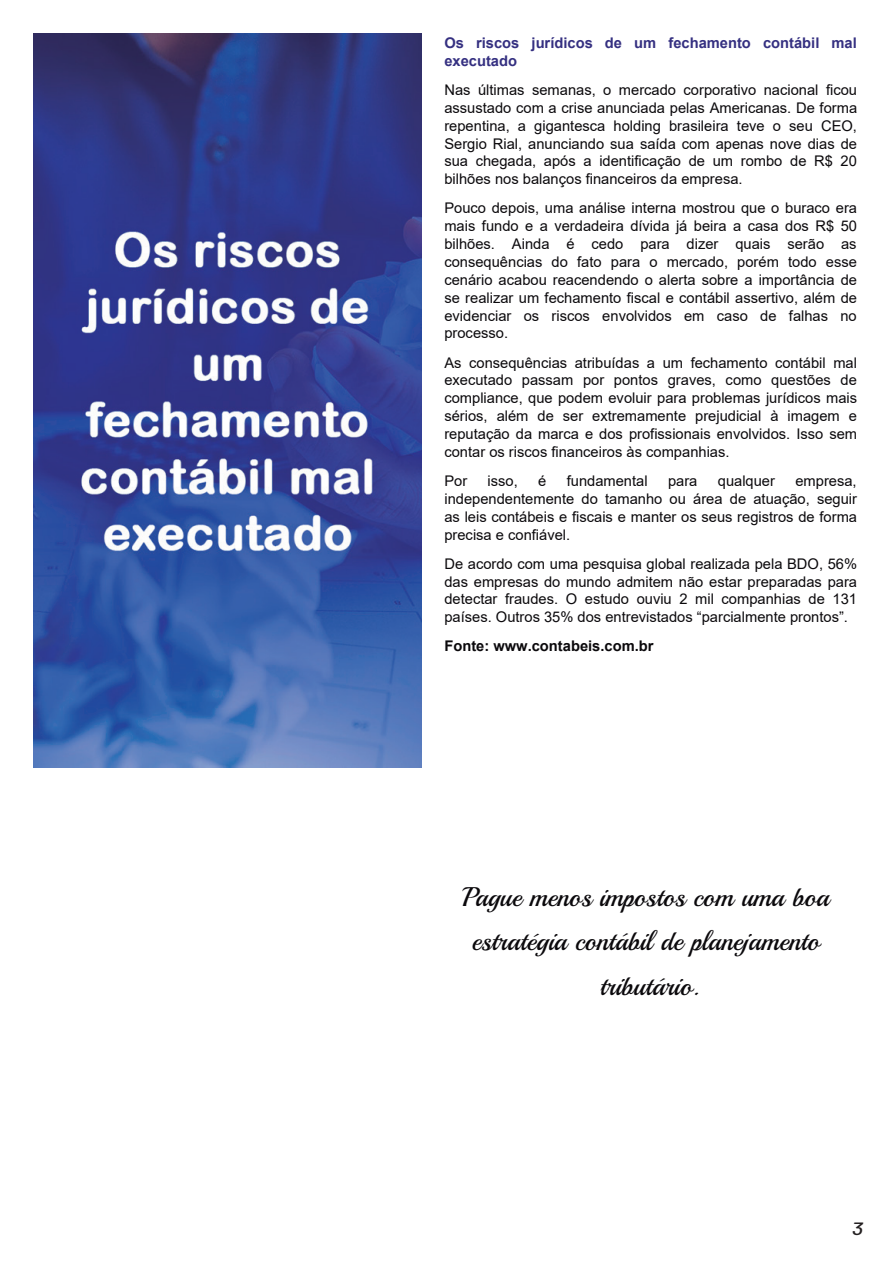
<style>
.page{position:relative;width:893px;height:1263px;background:#fff}
.page>*{position:absolute;margin:0;border:0;box-sizing:border-box;transform-origin:0 0}
.t1{font:27px/44.5px "Playball";color:#0b090c;text-align:center}
.t2{font:italic 500 17.7px "Barlow";color:#231f20;scale:1.27 1}
.t3{font:14.7px/17.9px "Arial";color:#0b090c;text-align:justify}
.t4{font:700 14.7px/17.9px "Arial";color:#353081}
.t5{font:700 14.7px "Arial";color:#0b090c}
</style>
<div class="page">
<img style="left:34px;top:34px;width:388px;height:733px">
<p class="t4" style="left:444px;top:34px;width:414px">Os riscos jurídicos de um fechamento contábil mal executado</p>
<p class="t3" style="left:444px;top:81px;width:414px">Nas últimas semanas, o mercado corporativo nacional ficou assustado com a crise anunciada pelas Americanas. De forma repentina, a gigantesca holding brasileira teve o seu CEO, Sergio Rial, anunciando sua saída com apenas nove dias de sua chegada, após a identificação de um rombo de R$ 20 bilhões nos balanços financeiros da empresa.</p>
<p class="t3" style="left:444px;top:199px;width:414px">Pouco depois, uma análise interna mostrou que o buraco era mais fundo e a verdadeira dívida já beira a casa dos R$ 50 bilhões. Ainda é cedo para dizer quais serão as consequências do fato para o mercado, porém todo esse cenário acabou reacendendo o alerta sobre a importância de se realizar um fechamento fiscal e contábil assertivo, além de evidenciar os riscos envolvidos em caso de falhas no processo.</p>
<p class="t3" style="left:444px;top:353px;width:414px">As consequências atribuídas a um fechamento contábil mal executado passam por pontos graves, como questões de compliance, que podem evoluir para problemas jurídicos mais sérios, além de ser extremamente prejudicial à imagem e reputação da marca e dos profissionais envolvidos. Isso sem contar os riscos financeiros às companhias.</p>
<p class="t3" style="left:444px;top:472px;width:24px">Por</p>
<p class="t3" style="left:488px;top:472px;width:32px">isso,</p>
<p class="t3" style="left:538px;top:472px;width:10px">é</p>
<p class="t3" style="left:567px;top:472px;width:82px">fundamental</p>
<p class="t3" style="left:668px;top:472px;width:31px">para</p>
<p class="t3" style="left:718px;top:472px;width:59px">qualquer</p>
<p class="t3" style="left:444px;top:472px;width:414px;text-indent:351px">empresa, independentemente do tamanho ou área de atuação, seguir as leis contábeis e fiscais e manter os seus registros de forma precisa e confiável.</p>
<p class="t3" style="left:444px;top:554px;width:414px">De acordo com uma pesquisa global realizada pela BDO, 56% das empresas do mundo admitem não estar preparadas para detectar fraudes. O estudo ouviu 2 mil companhias de 131 países. Outros 35% dos entrevistados “parcialmente prontos”.</p>
<p class="t5" style="left:444px;top:636px;width:211px">Fonte: www.contabeis.com.br</p>
<h1 class="t1" style="left:462px;top:874px;width:369px">Pague menos impostos com uma boa estratégia contábil de planejamento tributário.</h1>
<p class="t2" style="left:852px;top:1217px;width:11px">3</p>
</div>
